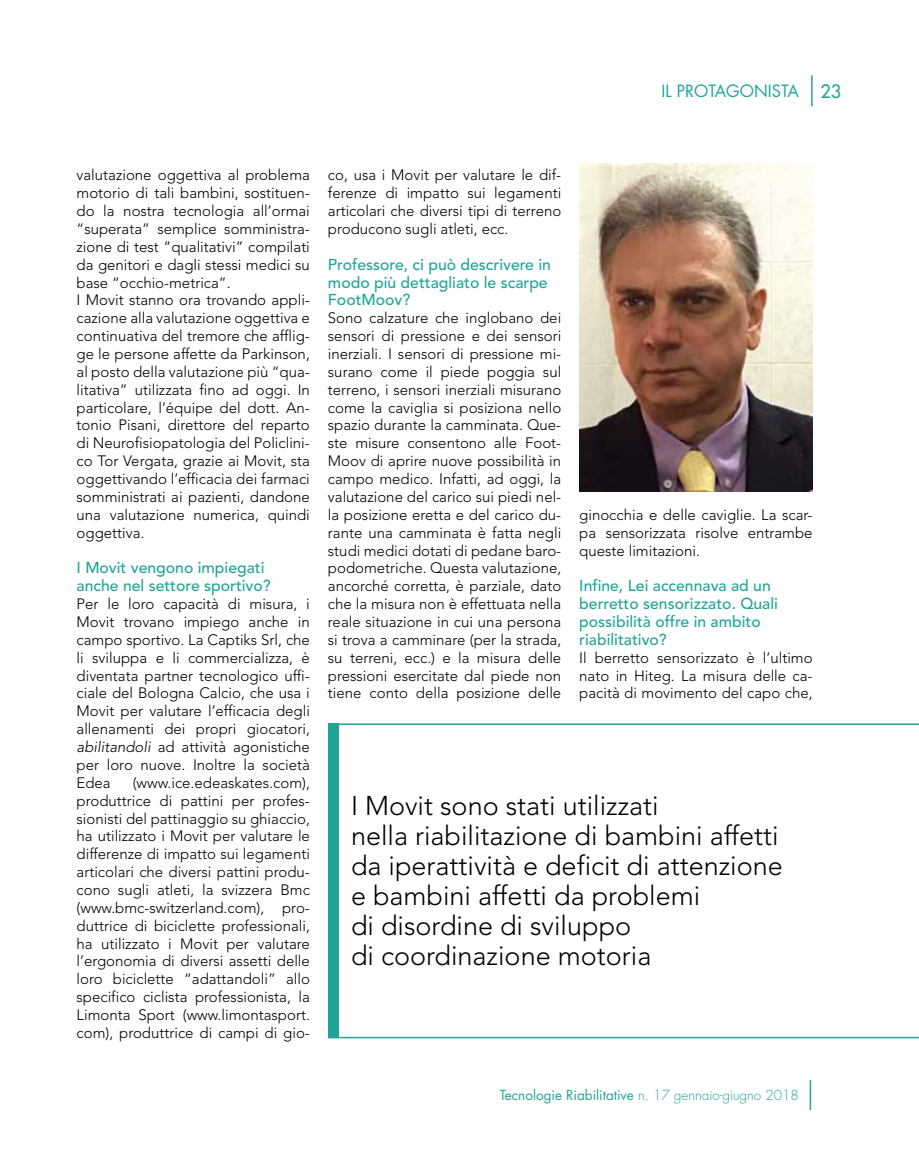
<style>
.page{position:relative;width:919px;height:1149px;background:#fff}
.page>*{position:absolute;margin:0;border:0;box-sizing:border-box;transform-origin:0 0}
.t1{font:300 27px/30px "Avenir";color:#000}
.t2{font:16.5px "Futura";color:#21a498}
.t3{font:500 15.75px/17.9px "Avenir";color:#21a498}
.t4{font:300 15px/17.9px "Avenir";color:#000;text-align:justify}
.t5{font:13.5px "Futura";color:#21a498}
.s1{font-size:18px}
.s2{font-style:italic}
.s3{font-weight:300}
</style>
<div class="page">
<hr style="left:809px;top:1079px;width:2px;height:30px;background:#21a498">
<hr style="left:811px;top:75px;width:1px;height:31px;background:#21a498">
<img style="left:579px;top:164px;width:233px;height:327px">
<svg style="left:338px;top:723px;width:580px;height:314px"></svg>
<div style="left:328px;top:723px;width:10px;height:314px;background:#21a498"></div>
<p class="t2" style="left:661px;top:81px;width:181px">IL PROTAGONISTA <span class="s1">23</span></p>
<p class="t4" style="left:77px;top:166px;width:235px;text-align:left">valutazione oggettiva al problema motorio di tali bambini, sostituen&shy;do la nostra tecnologia all’ormai “superata” semplice somministra&shy;zione di test “qualitativi” compilati da genitori e dagli stessi medici su base “occhio-metrica”.<br>I Movit stanno ora trovando appli&shy;cazione alla valutazione oggettiva e continuativa del tremore che afflig&shy;ge le persone affette da Parkinson, al posto della valutazione più “qua&shy;litativa” utilizzata fino ad oggi. In particolare, l’équipe del dott. An&shy;tonio Pisani, direttore del reparto di Neurofisiopatologia del Policlini&shy;co Tor Vergata, grazie ai Movit, sta oggettivando l’efficacia dei farmaci somministrati ai pazienti, dandone una valutazione numerica, quindi oggettiva.</p>
<p class="t3" style="left:77px;top:559px;width:196px">I Movit vengono impiegati anche nel settore sportivo?</p>
<p class="t4" style="left:77px;top:595px;width:235px">Per le loro capacità di misura, i Movit trovano impiego anche in campo sportivo. La Captiks Srl, che li sviluppa e li commercializza, è diventata partner tecnologico uffi&shy;ciale del Bologna Calcio, che usa i Movit per valutare l’efficacia degli allenamenti dei propri giocatori, <span class="s2">abilitandoli</span> ad attività agonistiche per loro nuove. Inoltre la società Edea</p>
<p class="t4" style="left:77px;top:773px;width:235px;text-indent:56px">(www.ice.edeaskates.com), produttrice di pattini per profes&shy;sionisti del pattinaggio su ghiaccio, ha utilizzato i Movit per valutare le differenze di impatto sui legamenti articolari che diversi pattini produ&shy;cono sugli atleti, la svizzera Bmc (www.bmc-switzerland.com), pro&shy;duttrice di biciclette professionali, ha utilizzato i Movit per valutare l’ergonomia di diversi assetti delle loro biciclette “adattandoli” allo specifico ciclista professionista, la Limonta Sport (www.limontasport. com), produttrice di campi di gio-</p>
<p class="t4" style="left:328px;top:166px;width:235px">co, usa i Movit per valutare le dif&shy;ferenze di impatto sui legamenti articolari che diversi tipi di terreno producono sugli atleti, ecc.</p>
<p class="t3" style="left:328px;top:255px;width:224px">Professore, ci può descrivere in modo più dettagliato le scarpe<br>FootMoov?</p>
<p class="t4" style="left:328px;top:309px;width:235px">Sono calzature che inglobano dei sensori di pressione e dei sensori inerziali. I sensori di pressione mi&shy;surano come il piede poggia sul terreno, i sensori inerziali misurano come la caviglia si posiziona nello spazio durante la camminata. Que&shy;ste misure consentono alle Foot-Moov di aprire nuove possibilità in campo medico. Infatti, ad oggi, la valutazione del carico sui piedi nel&shy;la posizione eretta e del carico du&shy;rante una camminata è fatta negli studi medici dotati di pedane baro&shy;podometriche. Questa valutazione, ancorché corretta, è parziale, dato che la misura non è effettuata nella reale situazione in cui una persona si trova a camminare (per la strada, su terreni, ecc.) e la misura delle pressioni esercitate dal piede non tiene conto della posizione delle</p>
<p class="t4" style="left:579px;top:505px;width:235px">ginocchia e delle caviglie. La scar&shy;pa sensorizzata risolve entrambe queste limitazioni.</p>
<p class="t3" style="left:579px;top:577px;width:200px">Infine, Lei accennava ad un berretto sensorizzato. Quali possibilità offre in ambito riabilitativo?</p>
<p class="t4" style="left:579px;top:648px;width:235px">Il berretto sensorizzato è l’ultimo nato in Hiteg. La misura delle ca&shy;pacità di movimento del capo che,</p>
<h1 class="t1" style="left:351px;top:790px;width:433px">I Movit sono stati utilizzati<br>nella riabilitazione di bambini affetti da iperattività e deficit di attenzione e bambini affetti da problemi<br>di disordine di sviluppo<br>di coordinazione motoria</h1>
<p class="t5" style="left:500px;top:1086px;width:300px">Tecnologie Riabilitative <span class="s3">n. 17 gennaio-giugno 2018</span></p>
</div>
